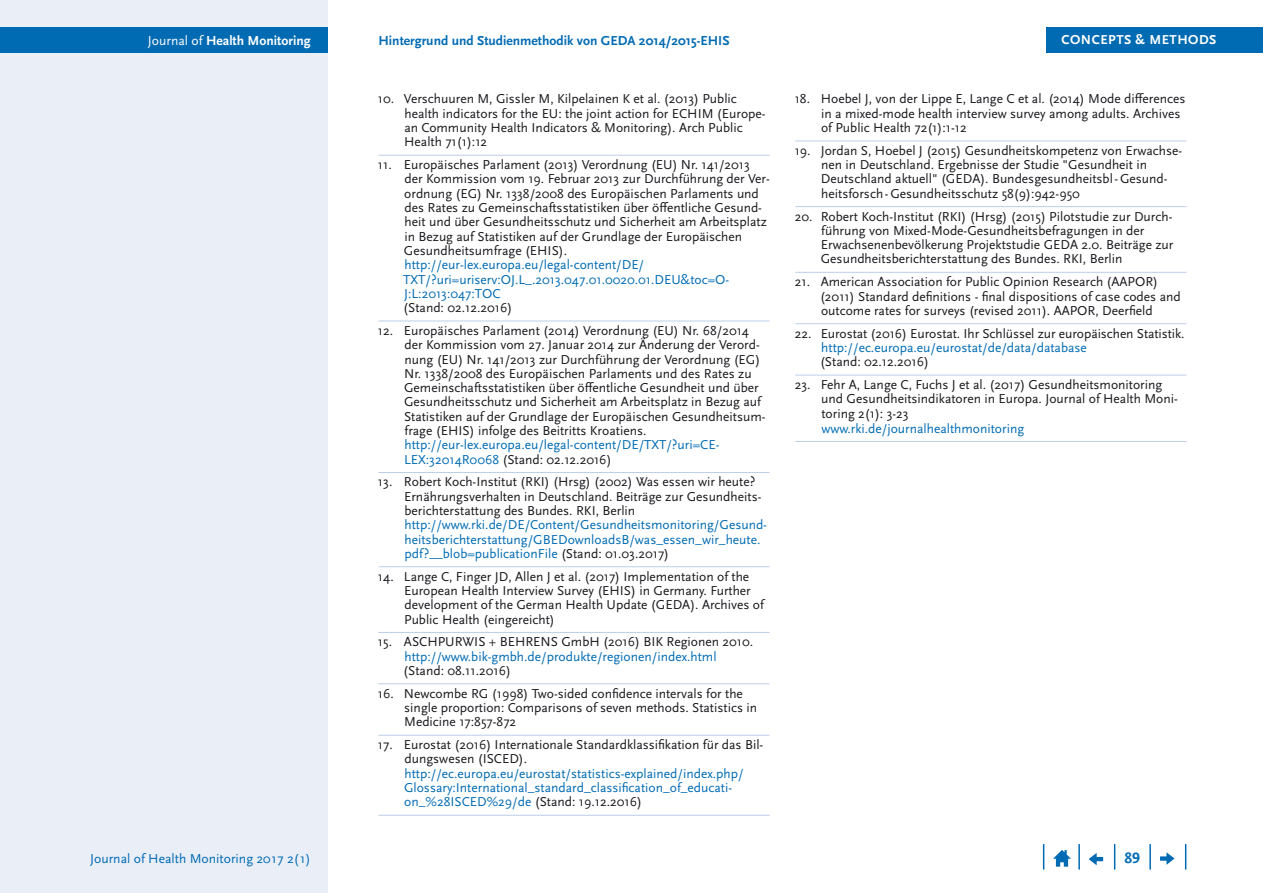
<style>
.page{position:relative;width:1263px;height:893px;background:#fff}
.page>*{position:absolute;margin:0;border:0;box-sizing:border-box;transform-origin:0 0}
.t1{font:700 15.75px "Scala Sans Pro";color:#006bb3}
.t2{font:700 13.65px "Scala Sans Pro";color:#006bb3}
.t3{font:13.65px "Scala Sans Pro";color:#006bb3}
.t4{font:700 13.65px "Scala Sans Pro";color:#fff}
.Literaturverzeichnis{font:13.5px/14.2px "Scala Sans Pro";color:#1a171c}
.Literaturverzeichnis-2{font:13.5px/14.2px "Scala Sans Pro";color:#006bb3}
.t5{font:700 13.5px "Scala Sans Pro";letter-spacing:.04em;color:#fff}
.s1{font-weight:400}
.s2{color:#006bb3}
.s3{color:#1a171c}
</style>
<div class="page">
<div style="left:0;top:0;width:327px;height:893px;background:#eaeef7"></div>
<div style="left:0;top:28px;width:327px;height:25px;background:#006bb3"></div>
<svg style="left:1185px;top:844px;width:1px;height:26px"></svg>
<hr style="left:1149px;top:844px;width:2px;height:26px;background:#006bb3">
<svg style="left:1114px;top:844px;width:1px;height:26px"></svg>
<hr style="left:1078px;top:844px;width:2px;height:26px;background:#006bb3">
<svg style="left:1043px;top:844px;width:1px;height:26px"></svg>
<svg style="left:1053px;top:850px;width:18px;height:17px"></svg>
<svg style="left:1089px;top:853px;width:14px;height:12px"></svg>
<svg style="left:1160px;top:852px;width:14px;height:13px"></svg>
<div style="left:1046px;top:28px;width:217px;height:25px;background:#006bb3"></div>
<hr style="left:378px;top:155px;width:392px;height:1px;background:#bdcee8">
<hr style="left:378px;top:321px;width:392px;height:1px;background:#bdcee8">
<hr style="left:378px;top:472px;width:392px;height:1px;background:#bdcee8">
<hr style="left:378px;top:566px;width:392px;height:1px;background:#bdcee8">
<hr style="left:378px;top:632px;width:392px;height:1px;background:#bdcee8">
<hr style="left:378px;top:683px;width:392px;height:1px;background:#bdcee8">
<hr style="left:378px;top:735px;width:392px;height:1px;background:#bdcee8">
<hr style="left:378px;top:815px;width:392px;height:1px;background:#bdcee8">
<hr style="left:795px;top:141px;width:391px;height:1px;background:#bdcee8">
<hr style="left:795px;top:206px;width:391px;height:1px;background:#bdcee8">
<hr style="left:795px;top:272px;width:391px;height:1px;background:#bdcee8">
<hr style="left:795px;top:323px;width:391px;height:1px;background:#bdcee8">
<hr style="left:795px;top:375px;width:391px;height:1px;background:#bdcee8">
<hr style="left:795px;top:441px;width:391px;height:1px;background:#bdcee8">
<p class="t4" style="left:148px;top:33px;width:164px"><span class="s1">Journal of</span> Health Monitoring</p>
<p class="t2" style="left:378px;top:33px;width:353px">Hintergrund und Studienmethodik von GEDA 2014/2015-EHIS</p>
<p class="Literaturverzeichnis" style="left:404px;top:92px;width:363px;text-indent:-26px">10. Verschuuren M, Gissler M, Kilpelainen K et al. (2013) Public health indicators for the EU: the joint action for ECHIM (Europe&shy;an Community Health Indicators &amp; Monitoring). Arch Public Health 71(1):12</p>
<p class="Literaturverzeichnis" style="left:403px;top:158px;width:368px;text-indent:-25px">11. Europäisches Parlament (2013) Verordnung (EU) Nr. 141/2013 der Kommission vom 19. Februar 2013 zur Durchführung der Ver&shy;ordnung (EG) Nr. 1338/2008 des Europäischen Parlaments und des Rates zu Gemeinschaftsstatistiken über öffentliche Gesund&shy;heit und über Gesundheitsschutz und Sicherheit am Arbeitsplatz in Bezug auf Statistiken auf der Grundlage der Europäischen Gesundheitsumfrage (EHIS). <span class="s2">http://eur-lex.europa.eu/legal-content/DE/ TXT/?uri=uriserv:OJ.L_.2013.047.01.0020.01.DEU&amp;toc=O-J:L:2013:047:TOC<br></span>(Stand: 02.12.2016)</p>
<p class="Literaturverzeichnis" style="left:404px;top:323px;width:363px;text-indent:-26px">12. Europäisches Parlament (2014) Verordnung (EU) Nr. 68/2014 der Kommission vom 27. Januar 2014 zur Änderung der Verord&shy;nung (EU) Nr. 141/2013 zur Durchführung der Verordnung (EG)<br>Nr. 1338/2008 des Europäischen Parlaments und des Rates zu Gemeinschaftsstatistiken über öffentliche Gesundheit und über Gesundheitsschutz und Sicherheit am Arbeitsplatz in Bezug auf Statistiken auf der Grundlage der Europäischen Gesundheitsum&shy;frage (EHIS) infolge des Beitritts Kroatiens. <span class="s2">http://eur-lex.europa.eu/legal-content/DE/TXT/?uri=CE-LEX:32014R0068</span> (Stand: 02.12.2016)</p>
<p class="Literaturverzeichnis" style="left:404px;top:475px;width:364px;text-indent:-26px">13. Robert Koch-Institut (RKI) (Hrsg) (2002) Was essen wir heute?<br>Ernährungsverhalten in Deutschland. Beiträge zur Gesundheits&shy;berichterstattung des Bundes. RKI, Berlin <span class="s2">http://www.rki.de/DE/Content/Gesundheitsmonitoring/Gesund&shy;heitsberichterstattung/GBEDownloadsB/was_essen_wir_heute. pdf?__blob=publicationFile</span> (Stand: 01.03.2017)</p>
<p class="Literaturverzeichnis" style="left:404px;top:569px;width:361px;text-indent:-26px">14. Lange C, Finger JD, Allen J et al. (2017) Implementation of the European Health Interview Survey (EHIS) in Germany. Further development of the German Health Update (GEDA). Archives of Public Health (eingereicht)</p>
<p class="Literaturverzeichnis" style="left:403px;top:635px;width:351px;text-indent:-25px">15. ASCHPURWIS + BEHRENS GmbH (2016) BIK Regionen 2010. <span class="s2">http://www.bik-gmbh.de/produkte/regionen/index.html </span>(Stand: 08.11.2016)</p>
<p class="Literaturverzeichnis" style="left:404px;top:686px;width:354px;text-indent:-26px">16. Newcombe RG (1998) Two-sided confidence intervals for the single proportion: Comparisons of seven methods. Statistics in<br>Medicine 17:857-872</p>
<p class="Literaturverzeichnis-2" style="left:404px;top:738px;width:361px;text-indent:-26px"><span class="s3">17. Eurostat (2016) Internationale Standardklassifikation für das Bil&shy;dungswesen (ISCED). </span>http://ec.europa.eu/eurostat/statistics-explained/index.php/ Glossary:International_standard_classification_of_educati&shy;on_%28ISCED%29/de <span class="s3">(Stand: 19.12.2016)</span></p>
<p class="t5" style="left:1061px;top:32px;width:157px">CONCEPTS &amp; METHODS</p>
<p class="Literaturverzeichnis" style="left:821px;top:92px;width:366px;text-indent:-26px">18. Hoebel J, von der Lippe E, Lange C et al. (2014) Mode differences in a mixed-mode health interview survey among adults. Archives of Public Health 72(1):1-12</p>
<p class="Literaturverzeichnis" style="left:821px;top:143px;width:363px;text-indent:-26px">19. Jordan S, Hoebel J (2015) Gesundheitskompetenz von Erwachse&shy;nen in Deutschland. Ergebnisse der Studie "Gesundheit in Deutschland aktuell" (GEDA). Bundesgesundheitsbl-Gesund&shy;heitsforsch-Gesundheitsschutz 58(9):942-950</p>
<p class="Literaturverzeichnis" style="left:821px;top:209px;width:354px;text-indent:-26px">20. Robert Koch-Institut (RKI) (Hrsg) (2015) Pilotstudie zur Durch&shy;führung von Mixed-Mode-Gesundheitsbefragungen in der Erwachsenenbevölkerung Projektstudie GEDA 2.0. Beiträge zur Gesundheitsberichterstattung des Bundes. RKI, Berlin</p>
<p class="Literaturverzeichnis" style="left:820px;top:275px;width:362px;text-indent:-25px">21. American Association for Public Opinion Research (AAPOR) (2011) Standard definitions - final dispositions of case codes and outcome rates for surveys (revised 2011). AAPOR, Deerfield</p>
<p class="Literaturverzeichnis" style="left:820px;top:326px;width:366px;text-indent:-25px">22. Eurostat (2016) Eurostat. Ihr Schlüssel zur europäischen Statistik. <span class="s2">http://ec.europa.eu/eurostat/de/data/database<br></span>(Stand: 02.12.2016)</p>
<p class="Literaturverzeichnis" style="left:821px;top:377px;width:358px;text-indent:-27px">23. Fehr A, Lange C, Fuchs J et al. (2017) Gesundheitsmonitoring und Gesundheitsindikatoren in Europa. Journal of Health Moni&shy;toring 2(1): 3-23<br><span class="s2">www.rki.de/journalhealthmonitoring</span></p>
<p class="t3" style="left:90px;top:850px;width:222px">Journal of Health Monitoring 2017 2(1)</p>
<p class="t1" style="left:1124px;top:849px;width:17px">89</p>
</div>
